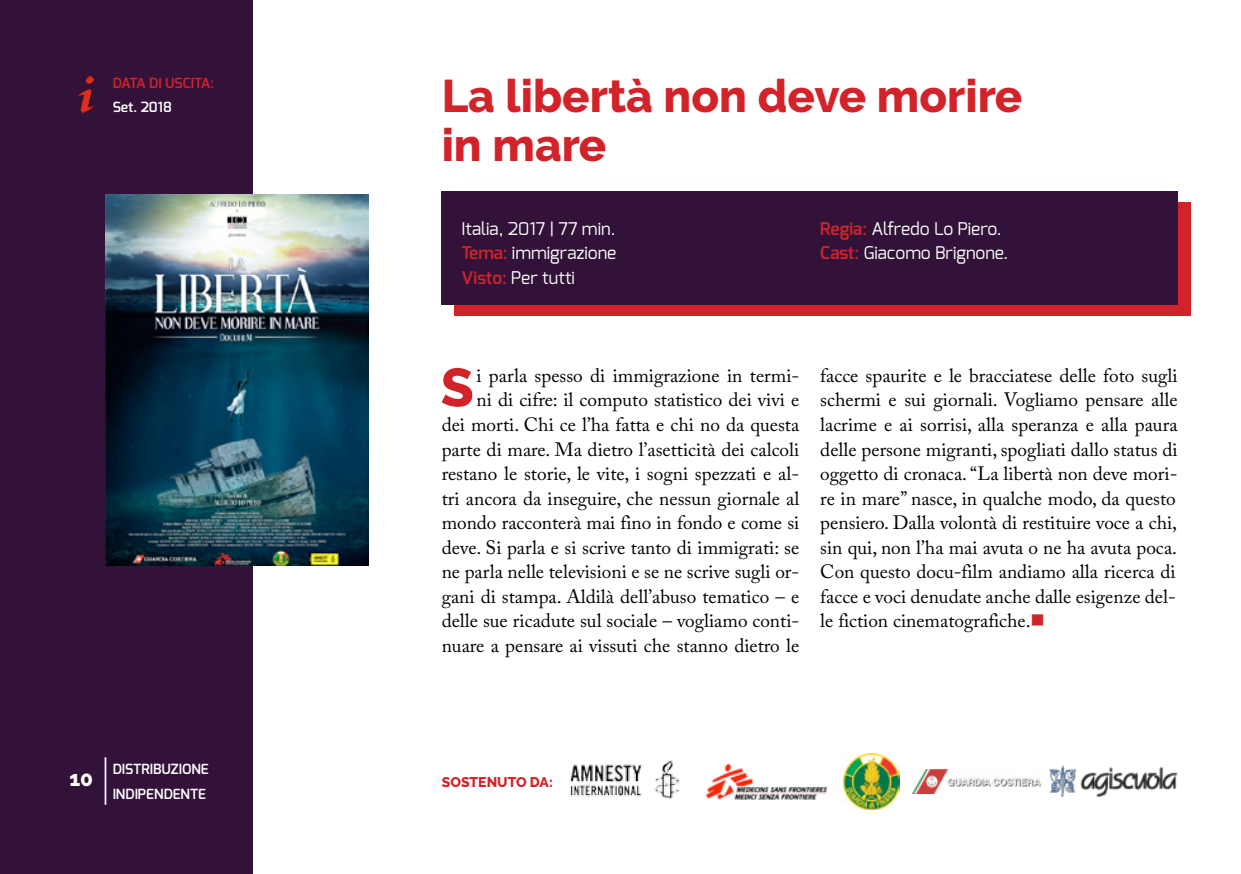
<style>
.page{position:relative;width:1241px;height:874px;background:#fff}
.page>*{position:absolute;margin:0;border:0;box-sizing:border-box;transform-origin:0 0}
.t1{font:800 53.73px "Raleway";color:#d2232a}
.t2{font:800 45.5px/49px "Raleway";color:#d2232a}
.t3{font:800 21px "Raleway";color:#fff}
.t4{font:19.25px/24.5px "Adobe Caslon Pro";color:#000;text-align:right}
.t5{font:17.5px/24.5px "Exo";color:#fff;text-align:justify}
.t6{font:600 14px/24.5px "Exo";color:#fff}
.t7{font:600 14px "Exo";color:#d2232a}
.t8{font:800 14px "Raleway";color:#d2232a}
.s1{font-weight:600;color:#d2232a}
.s2{color:#d2232a}
</style>
<div class="page">
<div style="left:0;top:0;width:252px;height:873px;background:#331239"></div>
<img style="left:106px;top:194px;width:263px;height:371px">
<div style="left:453px;top:202px;width:737px;height:114px;background:#d2232a"></div>
<div style="left:441px;top:191px;width:736px;height:113px;background:#331239"></div>
<hr style="left:105px;top:756px;width:1px;height:48px;background:#fff">
<img style="left:78px;top:76px;width:16px;height:36px">
<img style="left:569px;top:759px;width:111px;height:40px">
<img style="left:705px;top:763px;width:123px;height:37px">
<img style="left:843px;top:753px;width:56px;height:56px">
<img style="left:912px;top:769px;width:128px;height:24px">
<img style="left:1049px;top:765px;width:128px;height:31px">
<p class="t7" style="left:113px;top:73px;width:103px">DATA DI USCITA:</p>
<p class="t6" style="left:113px;top:95px;width:61px">Set. 2018</p>
<p class="t3" style="left:69px;top:766px;width:25px">10</p>
<p class="t6" style="left:113px;top:756px;width:98px">DISTRIBUZIONE<br>INDIPENDENTE</p>
<h2 class="t2" style="left:441px;top:72px;width:582px">La libertà non deve morire in mare</h2>
<p class="t5" style="left:461px;top:216px;width:156px">Italia, 2017 | 77 min.<br><span class="s1">Tema:</span> immigrazione <span class="s1">Visto:</span> Per tutti</p>
<p class="t5" style="left:820px;top:216px;width:189px"><span class="s1">Regia:</span> Alfredo Lo Piero.<br><span class="s1">Cast:</span> Giacomo Brignone.</p>
<h1 class="t1" style="left:440px;top:357px;width:32px">S</h1>
<p class="t4" style="left:441px;top:363px;width:359px">i parla spesso di immigrazione in termi-<br>ni di cifre: il computo statistico dei vivi e<br>dei morti. Chi ce l’ha fatta e chi no da questa parte di mare. Ma dietro l’asetticità dei calcoli restano le storie, le vite, i sogni spezzati e al&shy;tri ancora da inseguire, che nessun giornale al mondo racconterà mai fino in fondo e come si deve. Si parla e si scrive tanto di immigrati: se ne parla nelle televisioni e se ne scrive sugli or&shy;gani di stampa. Aldilà dell’abuso tematico – e delle sue ricadute sul sociale – vogliamo conti&shy;nuare a pensare ai vissuti che stanno dietro le</p>
<p class="t4" style="left:820px;top:363px;width:359px;text-align:justify">facce spaurite e le bracciatese delle foto sugli schermi e sui giornali. Vogliamo pensare alle lacrime e ai sorrisi, alla speranza e alla paura delle persone migranti, spogliati dallo status di oggetto di cronaca. “La libertà non deve mori&shy;re in mare” nasce, in qualche modo, da questo pensiero. Dalla volontà di restituire voce a chi, sin qui, non l’ha mai avuta o ne ha avuta poca.<br>Con questo docu-film andiamo alla ricerca di facce e voci denudate anche dalle esigenze del&shy;le fiction cinematografiche.<span class="s2">■</span></p>
<p class="t8" style="left:441px;top:774px;width:11px">SOSTEN</p>
<p class="t8" style="left:497px;top:774px;width:57px">UTO DA:</p>
</div>
